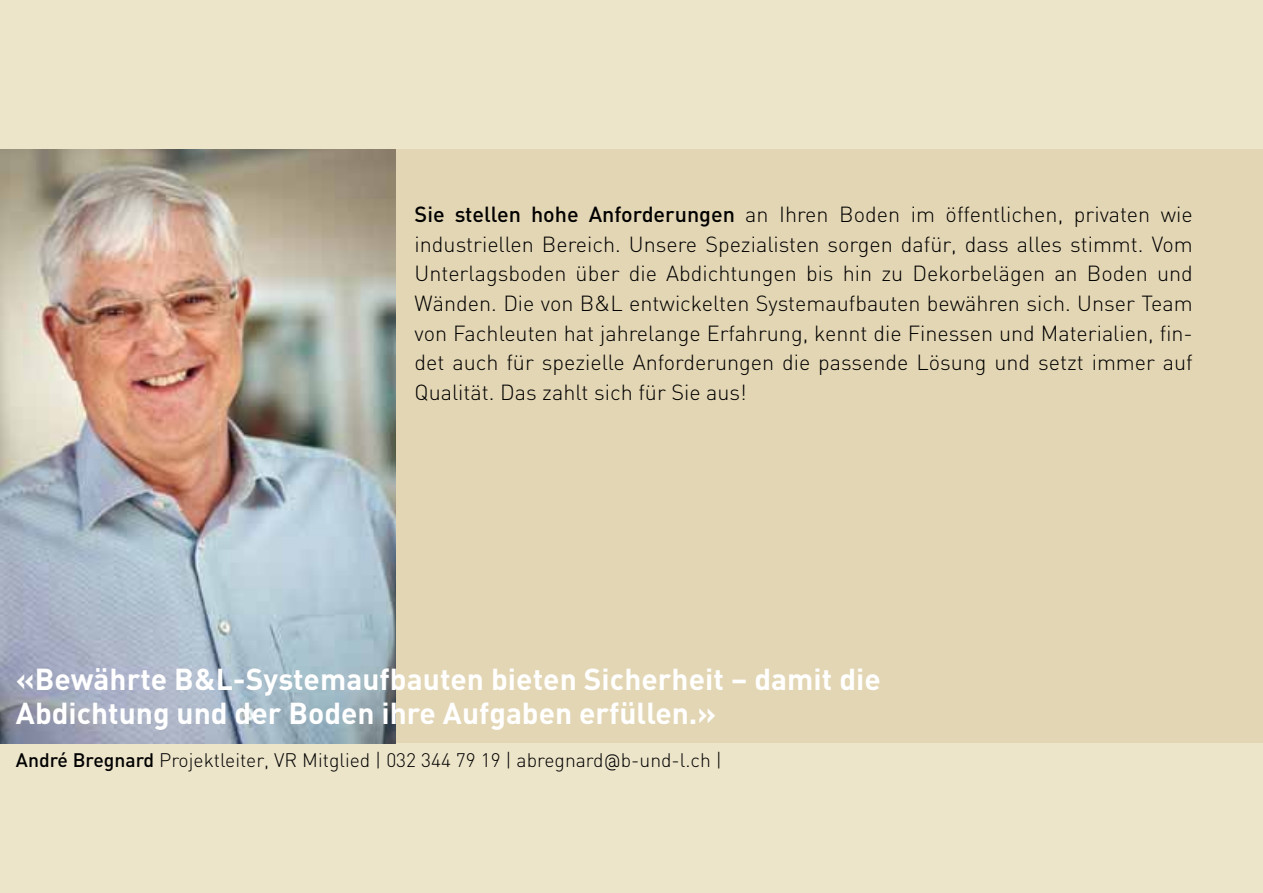
<style>
.page{position:relative;width:1263px;height:893px;background:#ede5ca}
.page>*{position:absolute;margin:0;border:0;box-sizing:border-box;transform-origin:0 0}
.t1{font:700 29.93px/34.2px "DIN";color:#fff}
.t2{font:300 21.6px/29.7px "DIN";color:#000;text-align:justify}
.t3{font:300 19.35px "DIN";color:#000}
.s1{font-weight:500}
.s2{font-family:"Gravur Condensed"}
</style>
<div class="page">
<div style="left:0;top:150px;width:1263px;height:593px;background:#e3d6b4"></div>
<img style="left:0;top:150px;width:395px;height:593px">
<p class="t2" style="left:415px;top:199px;width:780px"><span class="s1">Sie stellen hohe Anforderungen</span> an Ihren Boden im öffentlichen, privaten wie industriellen Bereich. Unsere Spezialisten sorgen dafür, dass alles stimmt. Vom Unterlagsboden über die Abdichtungen bis hin zu Dekorbelägen an Boden und Wänden. Die von B&amp;L entwickelten Systemaufbauten bewähren sich. Unser Team von Fachleuten hat jahrelange Erfahrung, kennt die Finessen und Materialien, fin&shy;det auch für spezielle Anforderungen die passende Lösung und setzt immer auf Qualität. Das zahlt sich für Sie aus!</p>
<h1 class="t1" style="left:16px;top:660px;width:866px">«Bewährte B&amp;L-Systemaufbauten bieten Sicherheit – damit die<br>Abdichtung und der Boden ihre Aufgaben erfüllen.»</h1>
<p class="t3" style="left:16px;top:748px;width:707px"><span class="s1">André Bregnard</span> Projektleiter, VR Mitglied | 032 344 79 19 | abregnard<span class="s2">@</span>b-und-l.ch |</p>
</div>
